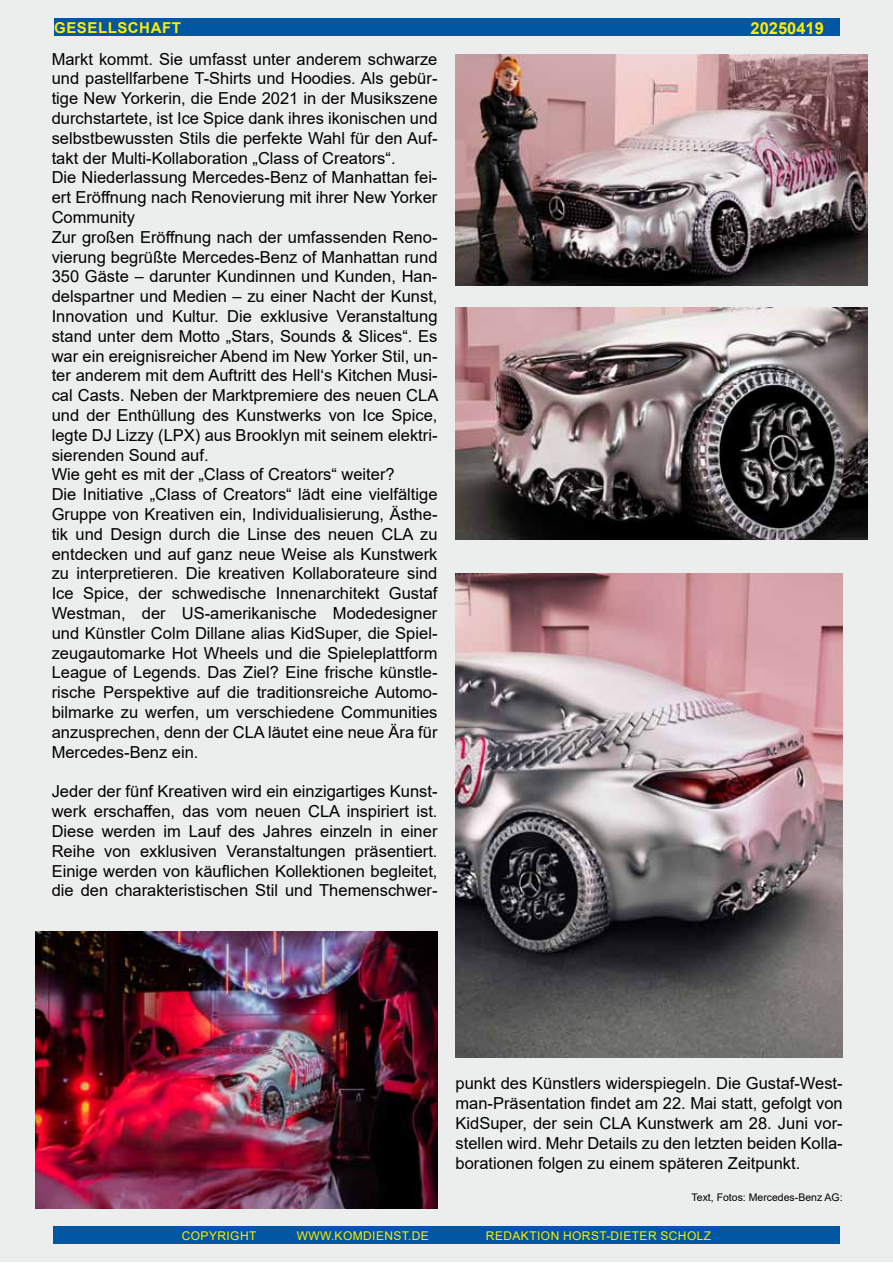
<style>
.page{position:relative;width:893px;height:1263px;background:#fff}
.page>*{position:absolute;margin:0;border:0;box-sizing:border-box;transform-origin:0 0}
.t1{font:16.5px/19.8px "Arial";color:#000;text-align:justify}
.t2{font:700 16.5px "Arial";color:#ffed00}
.t3{font:700 15px "Arial";letter-spacing:.035em;color:#ffed00}
.t4{font:12px "Arial";letter-spacing:.035em;color:#ffed00}
.t5{font:10.5px "Arial";color:#000}
</style>
<div class="page">
<div style="left:0;top:0;width:893px;height:1262px;background:#eceded"></div>
<div style="left:54px;top:18px;width:786px;height:18px;background:#0057a3"></div>
<div style="left:53px;top:1226px;width:787px;height:18px;background:#0057a3"></div>
<img style="left:455px;top:54px;width:412px;height:232px">
<img style="left:455px;top:308px;width:412px;height:231px">
<img style="left:455px;top:573px;width:388px;height:484px">
<img style="left:35px;top:932px;width:402px;height:277px">
<p class="t3" style="left:54px;top:17px;width:128px">GESELLSCHAFT</p>
<p class="t1" style="left:52px;top:49px;width:387px;text-align:left">Markt kommt. Sie umfasst unter anderem schwarze und pastellfarbene T-Shirts und Hoodies. Als gebür&shy;tige New Yorkerin, die Ende 2021 in der Musikszene durchstartete, ist Ice Spice dank ihres ikonischen und selbstbewussten Stils die perfekte Wahl für den Auf&shy;takt der Multi-Kollaboration „Class of Creators“.<br>Die N iederlassung Mercedes-Benz of Manhattan fei&shy;ert Eröffnung nach Renovierung mit ihrer New Yorker Community<br>Zur großen Eröffnung nach der umfassenden Reno&shy;vierung begrüßte Mercedes-Benz of Manhattan rund 350 Gäste – darunter Kundinnen und Kunden, Han&shy;delspartner und Medien – zu einer Nacht der Kunst, I nnovation und Kultur. Die exklusive Veranstaltung stand unter dem Motto „Stars, Sounds &amp; Slices“. Es war ein ereignisreicher Abend im New Yorker Stil, un&shy;ter anderem mit dem Auftritt des Hell‘s Kitchen Musi&shy;cal Casts. Neben der Marktpremiere des neuen CLA und der Enthüllung des Kunstwerks von Ice Spice, legte DJ Lizzy (LPX) aus Brooklyn mit seinem elektri&shy;sierenden Sound auf.<br>Wie geht es mit der „Class of Creators“ weiter?<br>Die I nitiative „Class of Creators“ lädt eine vielfältige Gruppe von Kreativen ein, I ndividualisierung, Ästhe&shy;tik und Design durch die Linse des neuen CLA zu entdecken und auf ganz neue Weise als Kunstwerk zu interpretieren. Die kreativen Kollaborateure sind Ice Spice, der schwedische I nnenarchitekt Gustaf Westman, der US-amerikanische Modedesigner und Künstler Colm Dillane alias KidSuper, die Spiel&shy;zeugautomarke Hot Wheels und die Spieleplattform League of Legends. Das Ziel? Eine frische künstle&shy;rische Perspektive auf die traditionsreiche Automo&shy;bilmarke zu werfen, um verschiedene Communities anzusprechen, denn der CLA läutet eine neue Ära für Mercedes-Benz ein.</p>
<p class="t1" style="left:52px;top:781px;width:387px">Jeder der fünf Kreativen wird ein einzigartiges Kunst&shy;werk erschaffen, das vom neuen CLA inspiriert ist.<br>Diese werden im Lauf des Jahres einzeln in einer Reihe von exklusiven Veranstaltungen präsentiert.<br>Einige werden von käuflichen Kollektionen begleitet, die den charakteristischen Stil und Themenschwer-</p>
<p class="t2" style="left:750px;top:16px;width:75px">20250419</p>
<p class="t1" style="left:455px;top:1073px;width:389px">punkt des Künstlers widerspiegeln. Die Gustaf-West&shy;man-Präsentation findet am 22. Mai statt, gefolgt von KidSuper, der sein CLA Kunstwerk am 28. Juni vor&shy;stellen wird. Mehr Details zu den letzten beiden Kolla&shy;borationen folgen zu einem späteren Zeitpunkt.</p>
<p class="t5" style="left:692px;top:1190px;width:153px">Text, Fotos: Mercedes-Benz AG :</p>
<p class="t4" style="left:182px;top:1227px;width:76px">Copyright</p>
<p class="t4" style="left:297px;top:1227px;width:134px">www.komdienst.de</p>
<p class="t4" style="left:486px;top:1227px;width:227px">Redaktion Horst-Dieter Scholz</p>
</div>
